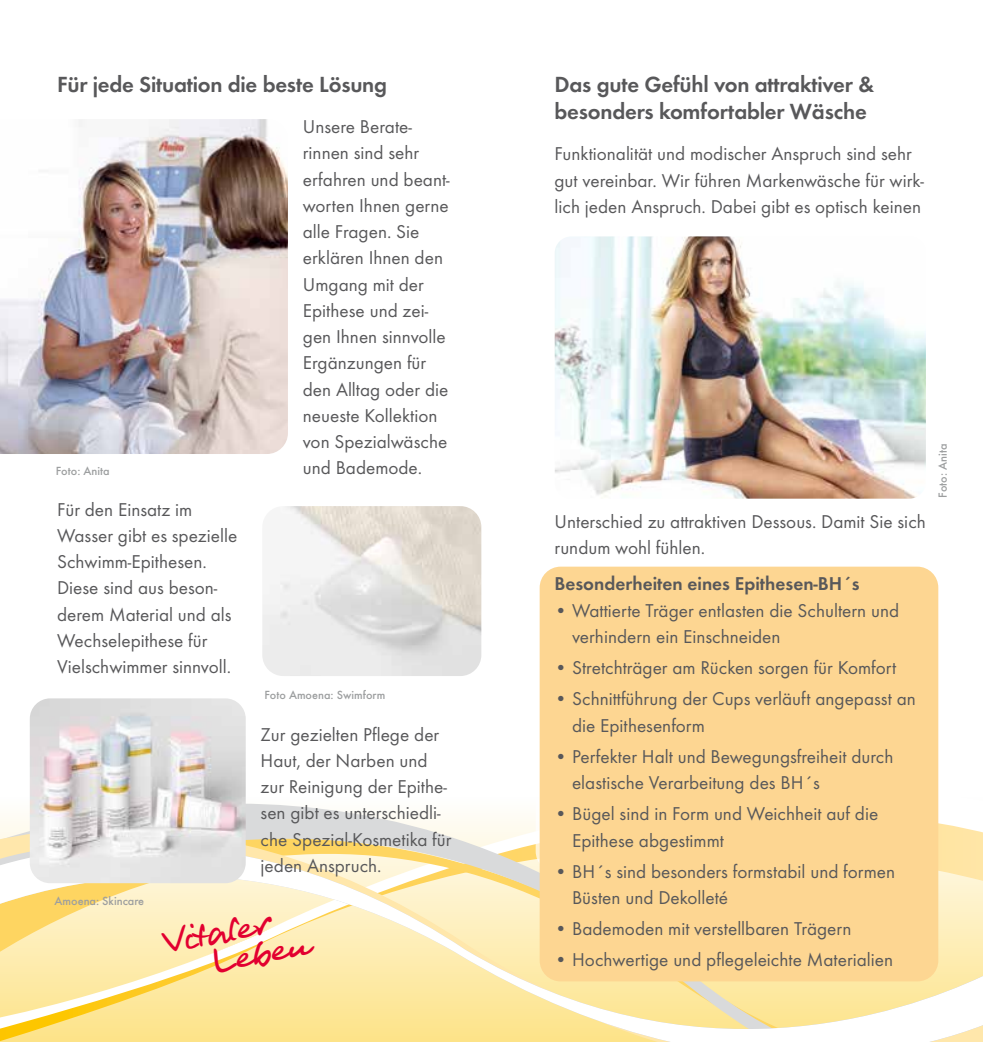
<style>
.page{position:relative;width:983px;height:1042px;background:#fff}
.page>*{position:absolute;margin:0;border:0;box-sizing:border-box;transform-origin:0 0}
.t1{font:33.95px/28px "Alec Handwriting";color:#e20030}
.t2{font:600 22.75px/27.3px "Futura T";letter-spacing:-.01em;color:#58585a}
.t3{font:19.25px/26.2px "Futura T";color:#58585a}
.t4{font:600 19.25px "Futura T";color:#58585a}
.t5{font:500 12.25px "Futura T";color:#9c9e9f}
</style>
<div class="page">
<svg style="left:0;top:770px;width:982px;height:71px"></svg>
<svg style="left:0;top:845px;width:982px;height:197px;background:#fcebb2"></svg>
<div style="left:539px;top:567px;width:399px;height:414px;background:#fdd692;border-radius:21px"></div>
<img style="left:0;top:119px;width:288px;height:335px">
<img style="left:262px;top:506px;width:219px;height:170px">
<img style="left:30px;top:698px;width:216px;height:185px">
<img style="left:554px;top:236px;width:371px;height:263px">
<p class="t2" style="left:57px;top:70px;width:331px">Für jede Situation die beste Lösung</p>
<p class="t3" style="left:303px;top:113px;width:148px">Unsere Berate&shy;rinnen sind sehr erfahren und beant&shy;worten Ihnen gerne alle Fragen. Sie erklären Ihnen den<br>Umgang mit der<br>Epithese und zei&shy;gen Ihnen sinnvolle<br>Ergänzungen für den Alltag oder die neueste Kollektion von Spezialwäsche und Bademode.</p>
<p class="t3" style="left:57px;top:496px;width:182px">Für den Einsatz im<br>Wasser gibt es spezielle<br>Schwimm-Epithesen.<br>Diese sind aus beson&shy;derem Material und als<br>Wechselepithese für<br>Vielschwimmer sinnvoll.</p>
<p class="t5" style="left:56px;top:463px;width:55px">Foto: Anita</p>
<p class="t5" style="left:264px;top:688px;width:122px">Foto Amoena: Swimform</p>
<p class="t5" style="left:55px;top:894px;width:91px">Amoena: Skincare</p>
<p class="t3" style="left:260px;top:721px;width:192px">Zur gezielten Pflege der<br>Haut, der Narben und zur Reinigung der Epithe&shy;sen gibt es unterschiedli&shy;che Spezial-Kosmetika für jeden Anspruch.</p>
<h1 class="t1" style="left:208px;top:924px;width:98px;text-indent:-46px;rotate:-11deg">Vitaler<br>Leben</h1>
<p class="t2" style="left:554px;top:70px;width:321px">Das gute Gefühl von attraktiver &amp; besonders komfortabler Wäsche</p>
<p class="t3" style="left:554px;top:141px;width:371px">Funktionalität und modischer Anspruch sind sehr gut vereinbar. Wir führen Markenwäsche für wirk&shy;lich jeden Anspruch. Dabei gibt es optisch keinen</p>
<p class="t3" style="left:554px;top:508px;width:373px">Unterschied zu attraktiven Dessous. Damit Sie sich rundum wohl fühlen.</p>
<p class="t4" style="left:554px;top:572px;width:306px">Besonderheiten eines Epithesen-BH´s</p>
<p class="t3" style="left:572px;top:597px;width:328px;text-indent:-17px">• Wattierte Träger entlasten die Schultern und verhindern ein Einschneiden</p>
<p class="t3" style="left:554px;top:654px;width:343px">• Stretchträger am Rücken sorgen für Komfort</p>
<p class="t3" style="left:572px;top:685px;width:345px;text-indent:-17px">• Schnittführung der Cups verläuft angepasst an die Epithesenform</p>
<p class="t3" style="left:572px;top:743px;width:323px;text-indent:-17px">• Perfekter Halt und Bewegungsfreiheit durch elastische Verarbeitung des BH´s</p>
<p class="t3" style="left:572px;top:800px;width:308px;text-indent:-17px">• Bügel sind in Form und Weichheit auf die<br>Epithese abgestimmt</p>
<p class="t3" style="left:572px;top:858px;width:324px;text-indent:-17px">• BH´s sind besonders formstabil und formen<br>Büsten und Dekolleté</p>
<p class="t3" style="left:554px;top:915px;width:298px">• Bademoden mit verstellbaren Trägern</p>
<p class="t3" style="left:554px;top:947px;width:340px">• Hochwertige und pflegeleichte Materialien</p>
<p class="t5" style="left:935px;top:498px;width:55px;rotate:-90deg">Foto: Anita</p>
</div>
